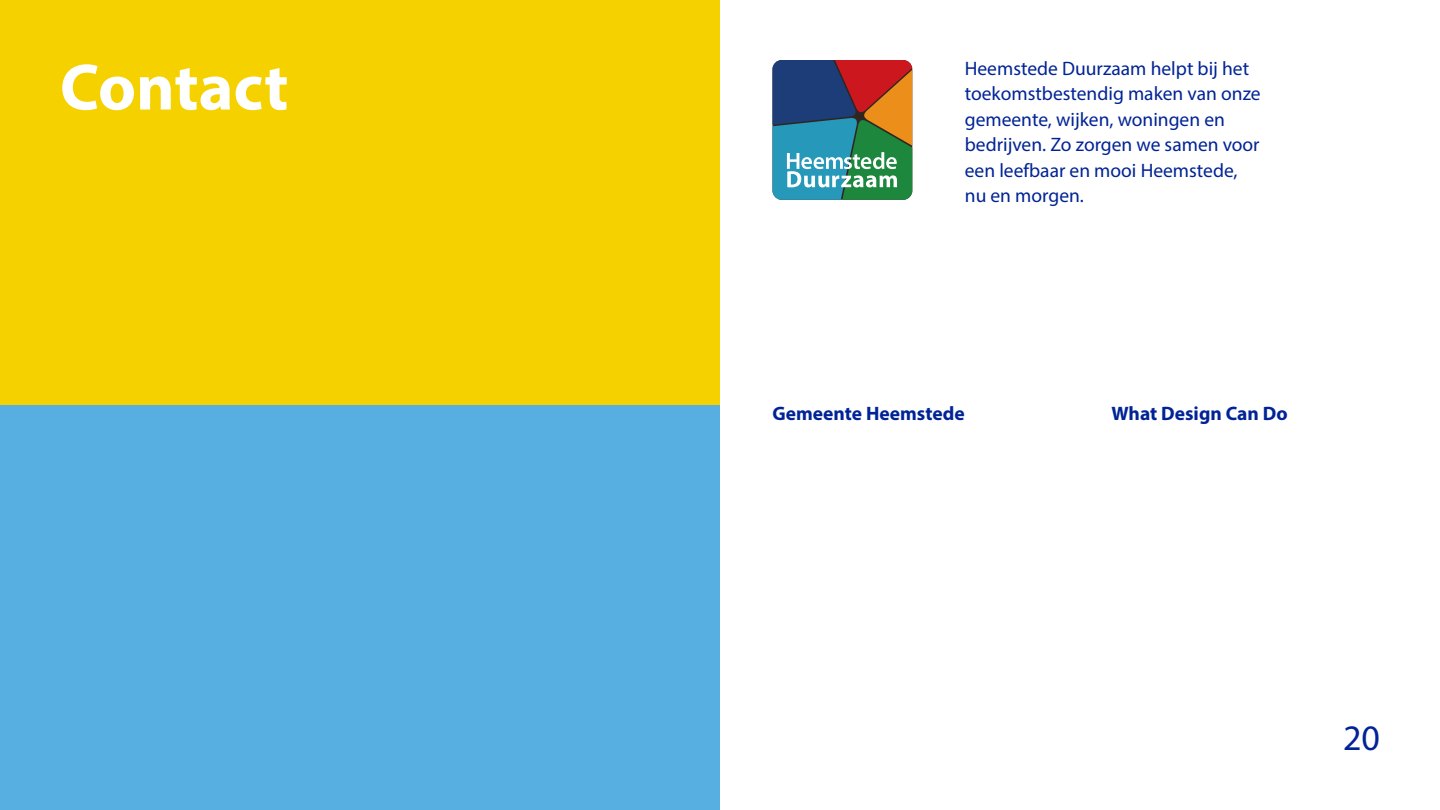
<style>
.page{position:relative;width:1440px;height:810px;background:#fff}
.page>*{position:absolute;margin:0;border:0;box-sizing:border-box;transform-origin:0 0}
.t1{font:700 66px "Myriad Pro";color:#fff}
.t2{font:36px "Myriad Pro";color:#002395}
.t3{font:19.5px/25.5px "Myriad Pro";color:#002395}
.t4{font:700 19.5px "Myriad Pro";color:#002395}
</style>
<div class="page">
<div style="left:0;top:0;width:720px;height:810px;background:#f5d100"></div>
<div style="left:0;top:405px;width:720px;height:405px;background:#56aee1"></div>
<svg style="left:772px;top:60px;width:140px;height:140px"></svg>
<h1 class="t1" style="left:60px;top:44px;width:230px">Contact</h1>
<p class="t3" style="left:965px;top:55px;width:297px">Heemstede Duurzaam helpt bij het toekomstbestendig maken van onze gemeente, wijken, woningen en bedrijven. Zo zorgen we samen voor een leefbaar en mooi Heemstede, nu en morgen.</p>
<p class="t4" style="left:772px;top:400px;width:194px">Gemeente Heemstede</p>
<p class="t4" style="left:1112px;top:400px;width:178px">What Design Can Do</p>
<h2 class="t2" style="left:1343px;top:716px;width:38px">20</h2>
</div>
